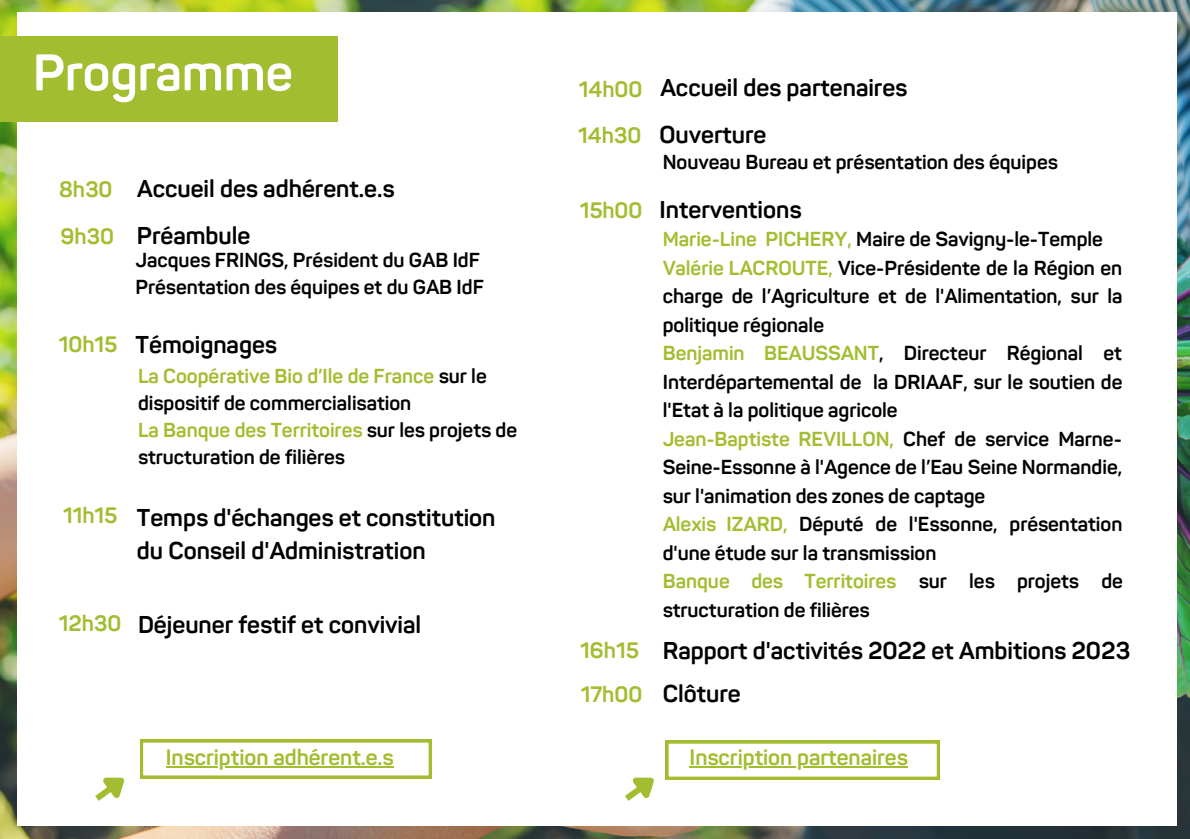
<style>
.page{position:relative;width:1190px;height:839px;background:#fff}
.page>*{position:absolute;margin:0;border:0;box-sizing:border-box;transform-origin:0 0}
.t1{font:700 50.6px "Panton";color:#fff}
.t2{font:700 24px/47.4px "Panton";color:#000}
.t3{font:700 22px "Panton";color:#a2bd2f}
.t4{font:700 20px/28.4px "Panton";color:#000}
.s1{color:#a2bd2f}
.s2{font-size:22px;color:#a2bd2f}
</style>
<div class="page">
<img style="left:0;top:0;width:1190px;height:838px">
<div style="left:17px;top:12px;width:1160px;height:813px;background:#fff"></div>
<div style="left:0;top:36px;width:338px;height:85px;background:#a2bd2f"></div>
<svg style="left:95px;top:739px;width:337px;height:62px"></svg>
<svg style="left:625px;top:740px;width:315px;height:61px"></svg>
<h1 class="t1" style="left:33px;top:52px;width:262px">Programme</h1>
<p class="t3" style="left:59px;top:181px;width:55px">8h30</p>
<p class="t3" style="left:60px;top:227px;width:55px">9h30</p>
<p class="t3" style="left:59px;top:335px;width:60px">10h15</p>
<p class="t3" style="left:63px;top:506px;width:56px">11h15</p>
<p class="t2" style="left:137px;top:167px;width:259px">Accueil des adhérent.e.s<br>Préambule</p>
<p class="t4" style="left:136px;top:248px;width:350px;line-height:27px">Jacques FRINGS, Président du GAB IdF<br>Présentation des équipes et du GAB IdF</p>
<p class="t2" style="left:136px;top:322px;width:143px">Témoignages</p>
<p class="t4" style="left:138px;top:364px;width:381px;line-height:27px"><span class="s1">La Coopérative Bio d’Ile de France</span> sur le dispositif de commercialisation<br><span class="s1">La Banque des Territoires</span> sur les projets de structuration de filières</p>
<p class="t2" style="left:137px;top:503px;width:360px;line-height:33px">Temps d'échanges et constitution du Conseil d'Administration</p>
<p class="t3" style="left:59px;top:614px;width:64px">12h30</p>
<p class="t2" style="left:138px;top:602px;width:285px">Déjeuner festif et convivial</p>
<p class="t3" style="left:579px;top:80px;width:65px">14h00</p>
<p class="t2" style="left:660px;top:66px;width:249px">Accueil des partenaires</p>
<p class="t3" style="left:578px;top:126px;width:65px">14h30</p>
<p class="t2" style="left:660px;top:113px;width:108px">Ouverture</p>
<p class="t4" style="left:663px;top:150px;width:397px">Nouveau Bureau et présentation des équipes</p>
<p class="t3" style="left:580px;top:201px;width:64px">15h00</p>
<p class="t2" style="left:660px;top:188px;width:143px">Interventions</p>
<p class="t4" style="left:663px;top:227px;width:462px"><span class="s1">Marie-Line PICHERY,</span> Maire de Savigny-le-Temple <span class="s1">Valérie LACROUTE,</span> Vice-Présidente de la Région en charge de l’Agriculture et de l'Alimentation, sur la politique régionale<br><span class="s1">Benjamin BEAUSSANT</span>, Directeur Régional et Interdépartemental de la DRIAAF, sur le soutien de l'Etat à la politique agricole<br><span class="s1">Jean-Baptiste REVILLON,</span> Chef de service Marne-Seine-Essonne à l'Agence de l’Eau Seine Normandie, sur l'animation des zones de captage<br><span class="s1">Alexis IZARD,</span> Député de l'Essonne, présentation d'une étude sur la transmission<br><span class="s1">Banque des Territoires</span> sur les projets de structuration de filières</p>
<p class="t2" style="left:580px;top:629px;width:551px"><span class="s2">16h15</span> Rapport d'activités 2022 et Ambitions 2023</p>
<p class="t2" style="left:581px;top:672px;width:161px"><span class="s2">17h00</span> Clôture</p>
<p class="t3" style="left:166px;top:748px;width:229px">Inscription adhérent.e.s</p>
<p class="t3" style="left:690px;top:748px;width:220px">Inscription partenaires</p>
</div>
